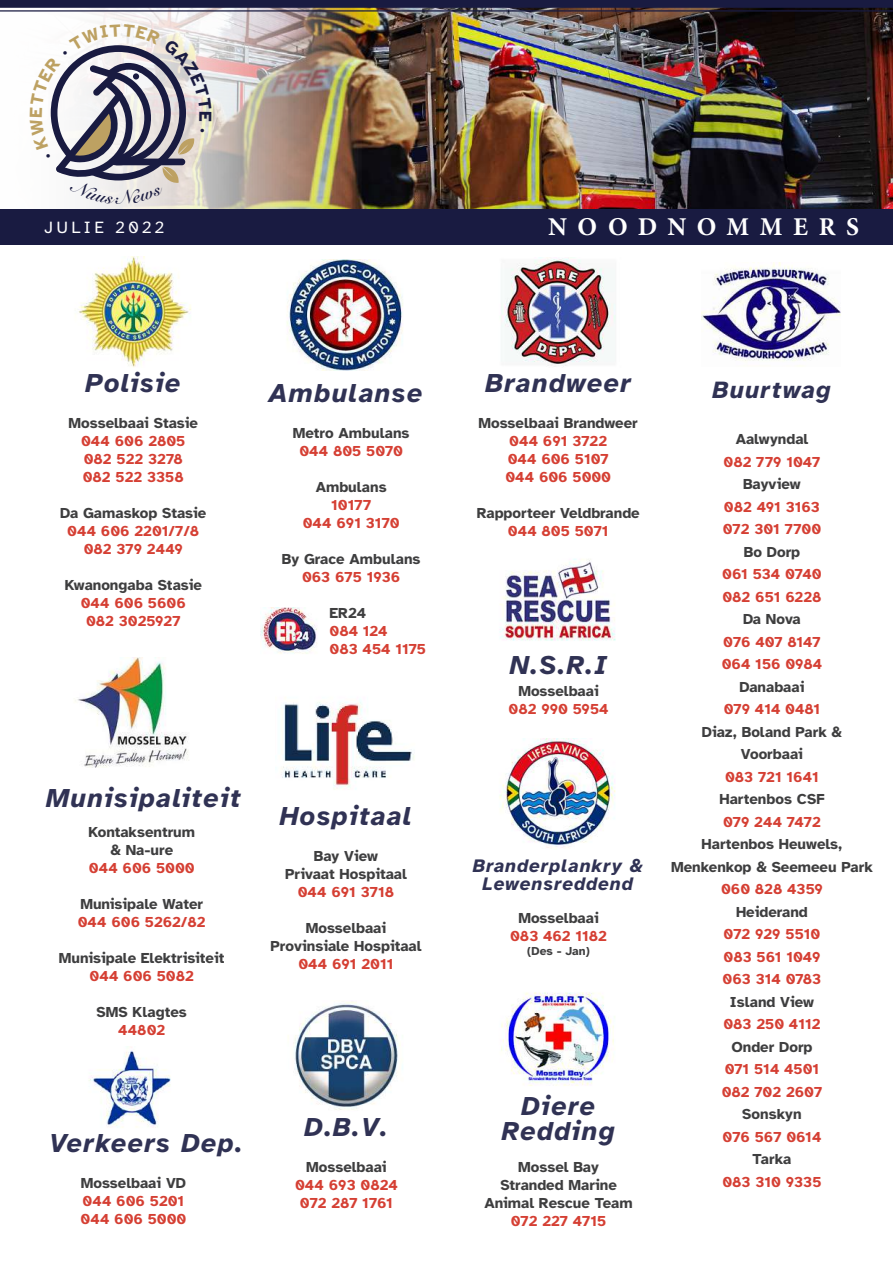
<style>
.page{position:relative;width:893px;height:1263px;background:#fff}
.page>*{position:absolute;margin:0;border:0;box-sizing:border-box;transform-origin:0 0}
.t1{font:italic 700 26.85px/25.5px "Atkinson Hyperlegible";letter-spacing:.05em;color:#303254;text-align:center}
.t2{font:700 25.65px "Minion Pro";letter-spacing:.405em;color:#fff}
.t3{font:italic 700 24.45px "Atkinson Hyperlegible";letter-spacing:.05em;color:#303254}
.t4{font:italic 700 18.9px/17.9px "Atkinson Hyperlegible";letter-spacing:.05em;color:#303254;text-align:center}
.t5{font:16.95px "Atkinson Hyperlegible";letter-spacing:.2em;color:#fff}
.t6{font:700 15px/18px "Atkinson Hyperlegible";color:#d53f33}
.t7{font:700 15px/18px "Atkinson Hyperlegible";color:#3e3e3f;text-align:center}
.t8{font:700 12px "Atkinson Hyperlegible";color:#3e3e3f}
</style>
<div class="page">
<img style="left:89px;top:1050px;width:82px;height:78px">
<img style="left:362px;top:8px;width:531px;height:201px">
<img style="left:86px;top:8px;width:276px;height:201px">
<svg style="left:0;top:6px;width:893px;height:2px;background:#242545"></svg>
<hr style="left:0;top:10px;width:893px;height:2px;background:#191b41">
<div style="left:0;top:0;width:893px;height:6px;background:#191b41"></div>
<div style="left:0;top:209px;width:893px;height:36px;background:#191b41"></div>
<img style="left:78px;top:257px;width:113px;height:110px">
<img style="left:287px;top:260px;width:116px;height:110px">
<img style="left:500px;top:258px;width:116px;height:109px">
<img style="left:702px;top:263px;width:139px;height:103px">
<img style="left:75px;top:657px;width:114px;height:111px">
<img style="left:282px;top:697px;width:133px;height:93px">
<img style="left:500px;top:559px;width:116px;height:82px">
<img style="left:499px;top:738px;width:117px;height:110px">
<img style="left:288px;top:1001px;width:115px;height:109px">
<img style="left:501px;top:992px;width:114px;height:94px">
<img style="left:260px;top:608px;width:57px;height:46px">
<svg style="left:50px;top:24px;width:161px;height:181px"></svg>
<p class="t5" style="left:44px;top:217px;width:121px">JULIE 2022</p>
<h2 class="t2" style="left:548px;top:209px;width:313px">NOODNOMMERS</h2>
<h1 class="t1" style="left:86px;top:370px;width:96px">Polisie</h1>
<p class="t7" style="left:69px;top:414px;width:131px">Mosselbaai Stasie</p>
<p class="t6" style="left:81px;top:432px;width:106px">044 606 2805<br>082 522 3278<br>082 522 3358</p>
<p class="t7" style="left:60px;top:504px;width:147px">Da Gamaskop Stasie</p>
<p class="t6" style="left:67px;top:522px;width:134px;text-align:center">044 606 2201/7/8<br>082 379 2449</p>
<p class="t7" style="left:65px;top:576px;width:139px">Kwanongaba Stasie</p>
<p class="t6" style="left:81px;top:594px;width:107px;text-align:center">044 606 5606<br>082 3025927</p>
<h1 class="t1" style="left:269px;top:381px;width:155px">Ambulanse</h1>
<p class="t7" style="left:293px;top:424px;width:118px">Metro Ambulans</p>
<p class="t6" style="left:299px;top:442px;width:105px">044 805 5070</p>
<p class="t7" style="left:316px;top:478px;width:72px">Ambulans</p>
<p class="t6" style="left:303px;top:496px;width:98px;text-align:center">10177<br>044 691 3170</p>
<p class="t7" style="left:282px;top:550px;width:140px">By Grace Ambulans</p>
<p class="t6" style="left:302px;top:568px;width:100px">063 675 1936</p>
<p class="t7" style="left:330px;top:604px;width:38px">ER24</p>
<p class="t6" style="left:330px;top:622px;width:98px">084 124<br>083 454 1175</p>
<h1 class="t1" style="left:46px;top:786px;width:196px">Munisipaliteit</h1>
<p class="t7" style="left:88px;top:823px;width:108px">Kontaksentrum &amp; Na-ure</p>
<p class="t6" style="left:89px;top:859px;width:107px">044 606 5000</p>
<p class="t7" style="left:80px;top:895px;width:124px">Munisipale Water</p>
<p class="t6" style="left:78px;top:913px;width:129px">044 606 5262/82</p>
<p class="t7" style="left:59px;top:949px;width:167px">Munisipale Elektrisiteit</p>
<p class="t6" style="left:90px;top:967px;width:106px">044 606 5082</p>
<p class="t7" style="left:97px;top:1003px;width:92px">SMS Klagtes</p>
<p class="t6" style="left:118px;top:1021px;width:49px">44802</p>
<h1 class="t1" style="left:280px;top:804px;width:133px">Hospitaal</h1>
<p class="t7" style="left:285px;top:847px;width:123px">Bay View<br>Privaat Hospitaal</p>
<p class="t6" style="left:298px;top:883px;width:98px">044 691 3718</p>
<p class="t7" style="left:270px;top:919px;width:153px">Mosselbaai<br>Provinsiale Hospitaal</p>
<p class="t6" style="left:298px;top:955px;width:97px">044 691 2011</p>
<h1 class="t1" style="left:49px;top:1130px;width:195px">Verkeers Dep.</h1>
<p class="t7" style="left:81px;top:1174px;width:107px">Mosselbaai VD</p>
<p class="t6" style="left:81px;top:1192px;width:107px">044 606 5201<br>044 606 5000</p>
<h1 class="t1" style="left:305px;top:1114px;width:85px">D.B.V.</h1>
<p class="t7" style="left:306px;top:1158px;width:82px">Mosselbaai</p>
<p class="t6" style="left:295px;top:1176px;width:104px;text-align:center">044 693 0824<br>072 287 1761</p>
<h1 class="t1" style="left:486px;top:370px;width:147px">Brandweer</h1>
<p class="t7" style="left:479px;top:414px;width:161px">Mosselbaai Brandweer</p>
<p class="t6" style="left:505px;top:432px;width:107px">044 691 3722<br>044 606 5107<br>044 606 5000</p>
<p class="t7" style="left:477px;top:504px;width:165px">Rapporteer Veldbrande</p>
<p class="t6" style="left:508px;top:522px;width:102px">044 805 5071</p>
<h1 class="t1" style="left:510px;top:652px;width:98px">N.S.R.I</h1>
<p class="t7" style="left:518px;top:682px;width:82px">Mosselbaai</p>
<p class="t6" style="left:509px;top:700px;width:101px">082 990 5954</p>
<p class="t4" style="left:473px;top:857px;width:171px">Branderplankry &amp;<br>Lewensreddend</p>
<p class="t7" style="left:518px;top:909px;width:82px">Mosselbaai</p>
<p class="t6" style="left:510px;top:927px;width:98px">083 462 1182</p>
<p class="t8" style="left:527px;top:944px;width:64px">(Des - Jan)</p>
<h1 class="t1" style="left:502px;top:1093px;width:114px">Diere<br>Redding</h1>
<p class="t7" style="left:484px;top:1158px;width:150px">Mossel Bay<br>Stranded Marine<br>Animal Rescue Team</p>
<p class="t6" style="left:511px;top:1212px;width:97px">072 227 4715</p>
<h3 class="t3" style="left:713px;top:376px;width:120px">Buurtwag</h3>
<p class="t7" style="left:736px;top:430px;width:74px">Aalwyndal</p>
<p class="t6" style="left:724px;top:453px;width:98px">082 779 1047</p>
<p class="t7" style="left:743px;top:475px;width:59px">Bayview</p>
<p class="t6" style="left:723px;top:495px;width:100px;line-height:22.5px">082 491 3163<br>072 301 7700</p>
<p class="t7" style="left:744px;top:543px;width:58px">Bo Dorp</p>
<p class="t6" style="left:722px;top:563px;width:101px;line-height:22.5px">061 534 0740<br>082 651 6228</p>
<p class="t7" style="left:743px;top:610px;width:59px">Da Nova</p>
<p class="t6" style="left:722px;top:630px;width:102px;line-height:22.5px">076 407 8147<br>064 156 0984</p>
<p class="t7" style="left:739px;top:678px;width:66px">Danabaai</p>
<p class="t6" style="left:724px;top:700px;width:98px">079 414 0481</p>
<p class="t7" style="left:702px;top:720px;width:142px;line-height:22.5px">Diaz, Boland Park &amp;<br>Voorbaai</p>
<p class="t6" style="left:725px;top:768px;width:95px">083 721 1641</p>
<p class="t7" style="left:719px;top:790px;width:106px">Hartenbos CSF</p>
<p class="t6" style="left:723px;top:813px;width:99px">079 244 7472</p>
<p class="t7" style="left:671px;top:833px;width:203px;line-height:22.5px">Hartenbos Heuwels,<br>Menkenkop &amp; Seemeeu Park</p>
<p class="t6" style="left:721px;top:880px;width:103px">060 828 4359</p>
<p class="t7" style="left:736px;top:903px;width:73px">Heiderand</p>
<p class="t6" style="left:723px;top:923px;width:100px;line-height:22.5px;text-align:justify">072 929 5510<br>083 561 1049<br>063 314 0783</p>
<p class="t7" style="left:730px;top:993px;width:86px">Island View</p>
<p class="t6" style="left:723px;top:1015px;width:99px">083 250 4112</p>
<p class="t7" style="left:731px;top:1038px;width:83px">Onder Dorp</p>
<p class="t6" style="left:722px;top:1058px;width:102px;line-height:22.5px">071 514 4501<br>082 702 2607</p>
<p class="t7" style="left:742px;top:1105px;width:61px">Sonskyn</p>
<p class="t6" style="left:723px;top:1128px;width:100px">076 567 0614</p>
<p class="t7" style="left:752px;top:1150px;width:40px">Tarka</p>
<p class="t6" style="left:722px;top:1173px;width:101px">083 310 9335</p>
</div>
